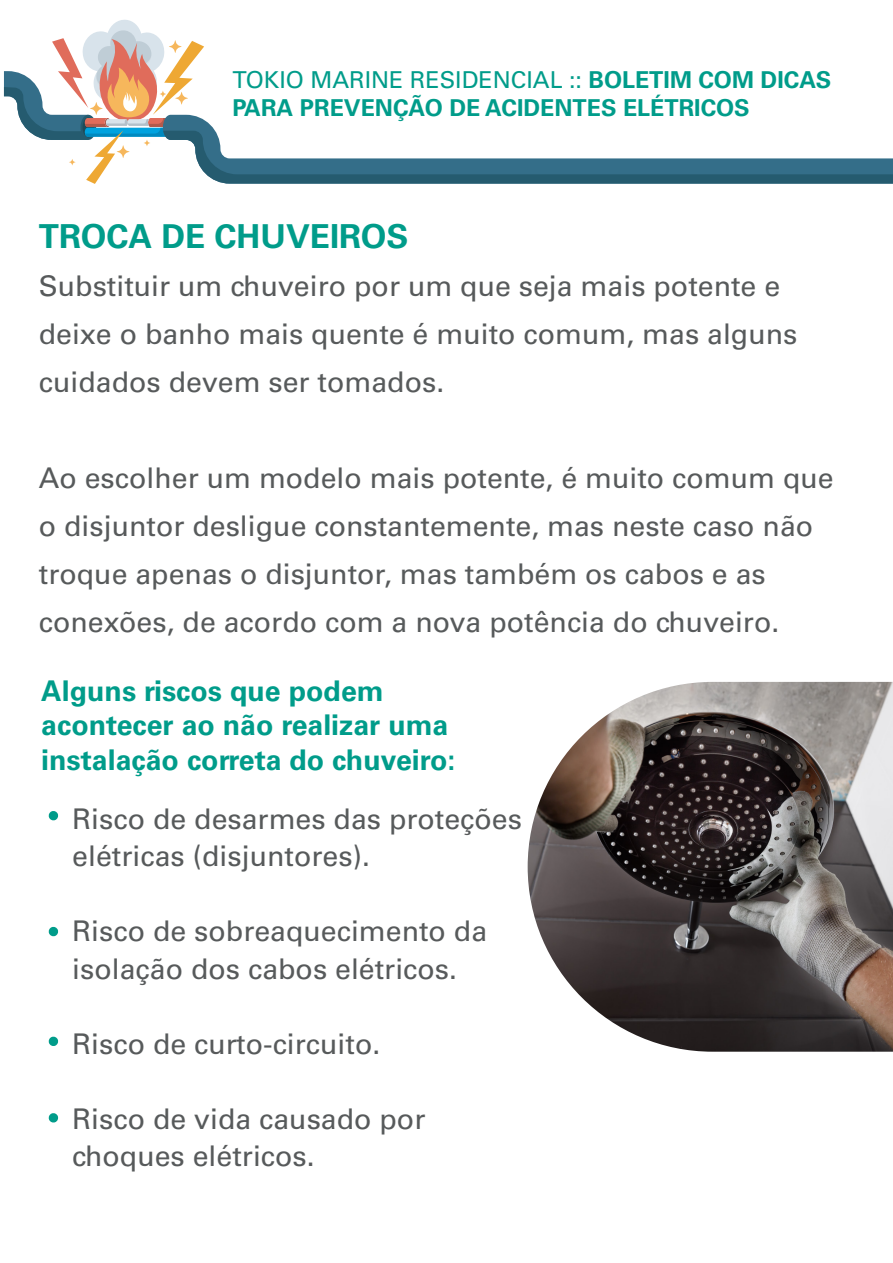
<style>
.page{position:relative;width:893px;height:1263px;background:#fff}
.page>*{position:absolute;margin:0;border:0;box-sizing:border-box;transform-origin:0 0}
.t1{font:700 33px "Univers LT Std";color:#009c8a}
.t2{font:28.5px/48px "Univers LT Std";color:#575a5b}
.t3{font:700 28.5px/34.2px "Univers LT Std";color:#009c8a}
.t4{font:700 23.25px/27.9px "Univers LT Std";color:#009c8a}
.s1{font-weight:400}
</style>
<div class="page">
<img style="left:527px;top:681px;width:366px;height:371px">
<svg style="left:4px;top:19px;width:889px;height:165px"></svg>
<svg style="left:48px;top:811px;width:11px;height:10px"></svg>
<svg style="left:48px;top:926px;width:11px;height:11px"></svg>
<svg style="left:48px;top:1036px;width:11px;height:10px"></svg>
<svg style="left:48px;top:1113px;width:11px;height:10px"></svg>
<p class="t4" style="left:232px;top:66px;width:600px"><span class="s1">TOKIO MARINE RESIDENCIAL ::</span> BOLETIM COM DICAS<br>PARA PREVENÇÃO DE ACIDENTES ELÉTRICOS</p>
<p class="t1" style="left:39px;top:217px;width:371px">TROCA DE CHUVEIROS</p>
<p class="t2" style="left:39px;top:262px;width:760px">Substituir um chuveiro por um que seja mais potente e deixe o banho mais quente é muito comum, mas alguns cuidados devem ser tomados.</p>
<p class="t2" style="left:39px;top:454px;width:796px">Ao escolher um modelo mais potente, é muito comum que o disjuntor desligue constantemente, mas neste caso não troque apenas o disjuntor, mas também os cabos e as conexões, de acordo com a nova potência do chuveiro.</p>
<p class="t3" style="left:41px;top:674px;width:416px">Alguns riscos que podem acontecer ao não realizar uma instalação correta do chuveiro:</p>
<p class="t2" style="left:72px;top:800px;width:451px;line-height:37.5px">Risco de desarmes das proteções elétricas (disjuntores).</p>
<p class="t2" style="left:72px;top:912px;width:416px;line-height:37.5px">Risco de sobreaquecimento da isolação dos cabos elétricos.</p>
<p class="t2" style="left:72px;top:1020px;width:310px">Risco de curto-circuito.</p>
<p class="t2" style="left:72px;top:1100px;width:355px;line-height:37.5px">Risco de vida causado por choques elétricos.</p>
</div>
